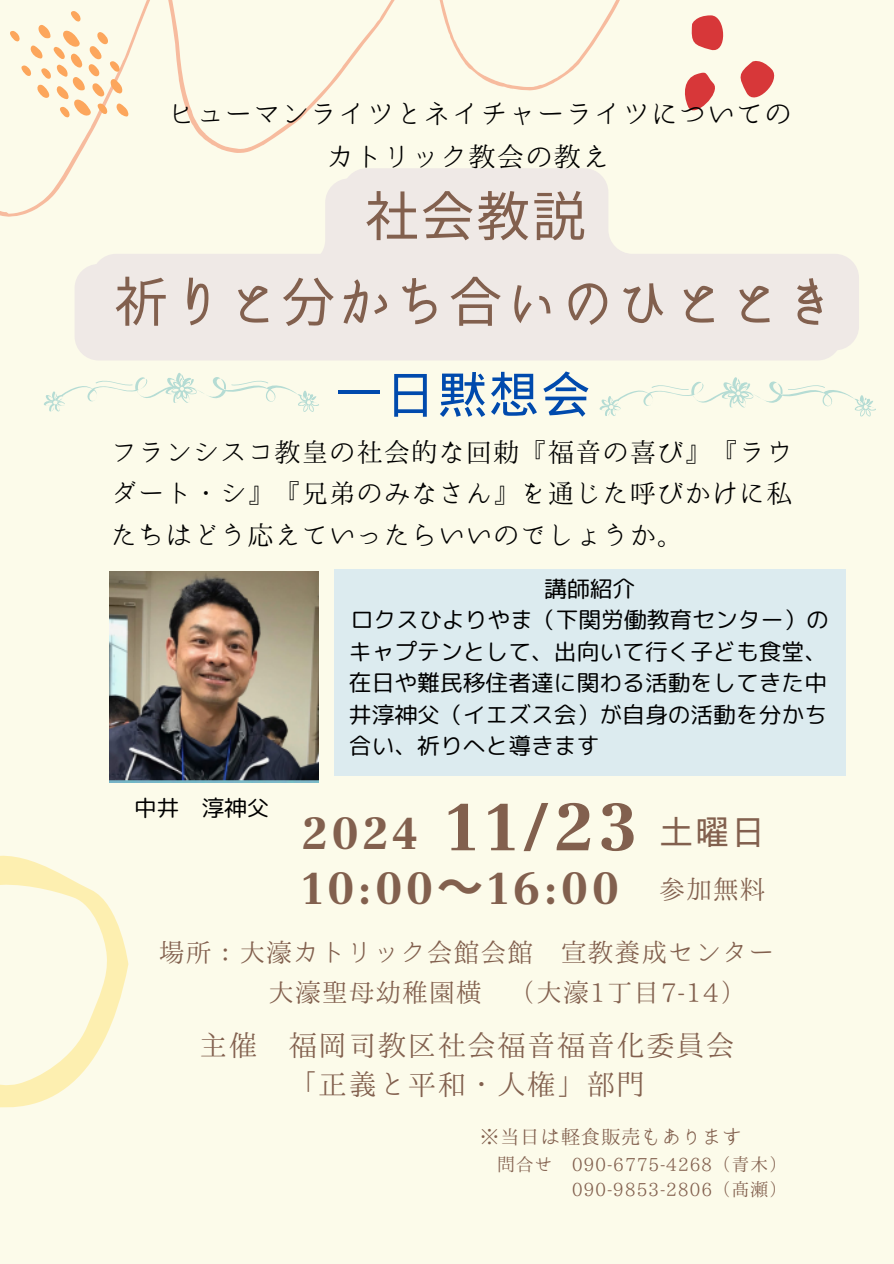
<style>
.page{position:relative;width:894px;height:1264px;background:#fff}
.page>*{position:absolute;margin:0;border:0;box-sizing:border-box;transform-origin:0 0}
.t1{font:700 70.5px "Frank Ruhl Libre";color:#82604e}
.t2{font:53.7px/85.5px "irohakaku C";letter-spacing:.035em;color:#82604e;text-align:center}
.t3{font:49.95px "Wen Quan Yi Micro Hei";letter-spacing:.035em;color:#004aad}
.t4{font:700 46.5px "Frank Ruhl Libre";letter-spacing:.07em;color:#82604e}
.t5{font:33.6px "Wen Quan Yi Micro Hei";color:#82604e}
.t6{font:28.8px/39.3px "Harenosora Mincho";letter-spacing:.035em;color:#82604e;text-align:center}
.t7{font:27.45px/43.8px "Harenosora Mincho";letter-spacing:.035em;color:#000}
.t8{font:26.4px/41.7px "Harenosora Mincho";letter-spacing:.035em;color:#000;text-align:justify}
.t9{font:25.95px "Harenosora Mincho";letter-spacing:.035em;color:#82604e}
.t10{font:22.8px/31.3px "rounded mplus 1 p regular";color:#000;text-align:justify}
.t11{font:22.5px "rounded mplus 1 p regular";color:#000}
.t12{font:19.5px "Harenosora Mincho";letter-spacing:.035em;color:#82604e}
.t13{font:18px "Harenosora Mincho";letter-spacing:.035em;color:#82604e}
.s1{font-family:"Noto Sans CJ Ksc"}
</style>
<div class="page">
<div style="left:0;top:0;width:893px;height:1263px;background:#fcfbea"></div>
<svg style="left:0;top:0;width:620px;height:217px"></svg>
<svg style="left:0;top:855px;width:128px;height:252px"></svg>
<svg style="left:6px;top:11px;width:122px;height:107px"></svg>
<svg style="left:685px;top:15px;width:90px;height:96px"></svg>
<img style="left:109px;top:571px;width:210px;height:212px">
<svg style="left:44px;top:373px;width:275px;height:39px"></svg>
<svg style="left:599px;top:377px;width:276px;height:39px"></svg>
<div style="left:334px;top:569px;width:511px;height:206px;background:#dcebef"></div>
<svg style="left:75px;top:178px;width:762px;height:182px;fill:#efe9e6"></svg>
<svg style="left:92px;top:168px;width:766px;height:182px;fill:#efe9e6"></svg>
<p class="t7" style="left:326px;top:91px;width:467px;text-indent:-158px">ヒューマンライツとネイチャーライツについてのカトリック教会の教え</p>
<p class="t2" style="left:114px;top:173px;width:723px">社会教説<br>祈りと分かち合いのひととき</p>
<p class="t2" style="left:97px;top:183px;width:723px">社会教説<br>祈りと分かち合いのひととき</p>
<p class="t3" style="left:334px;top:365px;width:258px">一日黙想会</p>
<p class="t8" style="left:111px;top:431px;width:683px">フランシスコ教皇の社会的な回勅『福音の喜び』『ラウダート・シ』『兄弟のみなさん』を通じた呼びかけに私たちはどう応えていったらいいのでしょうか。</p>
<h6 class="t10" style="left:544px;top:573px;width:93px">講師紹介</h6>
<h2 class="t10" style="left:350px;top:604px;width:479px">ロクスひよりやま（下関労働教育センター）の</h2>
<h2 class="t10" style="left:349px;top:635px;width:479px">キャプテンとして、出向いて行く子ども食堂、在日や難民移住者達に関わる活動をしてきた中井淳神父（イエズス会）が自身の活動を分かち合い、祈りへと導きます</h2>
<h3 class="t11" style="left:134px;top:791px;width:136px">中井 淳神父</h3>
<h4 class="t1" style="left:444px;top:782px;width:196px">11/23</h4>
<p class="t5" style="left:659px;top:812px;width:107px">土曜日</p>
<p class="t9" style="left:659px;top:876px;width:108px">参加無料</p>
<h3 class="t4" style="left:301px;top:804px;width:118px">2024</h3>
<h2 class="t4" style="left:301px;top:859px;width:320px">10:00<span class="s1">～</span>16:00</h2>
<p class="t9" style="left:159px;top:938px;width:617px">場所：大濠カトリック会館会館 宣教養成センター</p>
<p class="t9" style="left:268px;top:979px;width:478px">大濠聖母幼稚園横 （大濠1丁目 7-14）</p>
<h5 class="t6" style="left:199px;top:1025px;width:537px">主催 福岡司教区社会福音福音化委員会「正義と平和・人権」部門</h5>
<p class="t12" style="left:480px;top:1126px;width:263px">※当日は軽食販売もあります</p>
<p class="t13" style="left:497px;top:1155px;width:291px">問合せ 090-6775-4268（青木）</p>
<p class="t13" style="left:571px;top:1179px;width:217px">090-9853-2806（髙瀬）</p>
</div>
